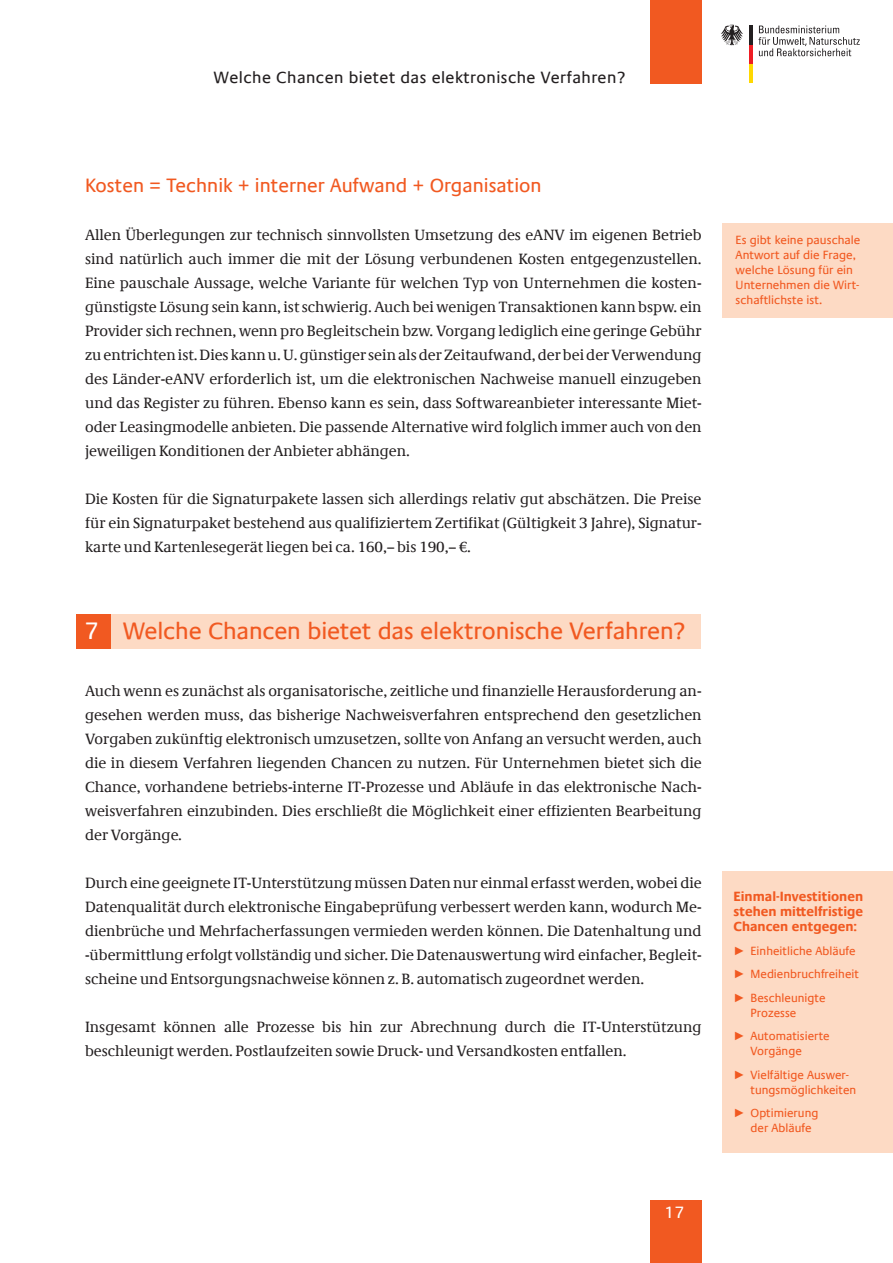
<style>
.page{position:relative;width:893px;height:1263px;background:#fff}
.page>*{position:absolute;margin:0;border:0;box-sizing:border-box;transform-origin:0 0}
.t1{font:24px "Praxis Com";letter-spacing:-.005em;color:#f15921}
.t2{font:19.5px "Praxis Com";color:#f15921}
.t3{font:16.5px "Praxis Com";letter-spacing:.025em;color:#231f20}
.t4{font:16.5px "Praxis Com";color:#fff}
.t5{font:15px/24px "Demos Com";color:#231f20;text-align:justify}
.t6{font:700 13.5px/15px "Praxis Com";color:#f15921;text-align:justify}
.t7{font:12px/23.5px "Praxis Com";color:#f15921}
.s1{color:#fff}
.s2{font-family:"Arial"}
</style>
<div class="page">
<div style="left:651px;top:1200px;width:51px;height:63px;background:#f15921"></div>
<div style="left:651px;top:0;width:51px;height:83px;background:#f15921"></div>
<svg style="left:758px;top:26px;width:102px;height:30px"></svg>
<hr style="left:749px;top:64px;width:3px;height:19px;background:#ffd801">
<hr style="left:749px;top:45px;width:3px;height:19px;background:#ee1d23">
<hr style="left:749px;top:26px;width:3px;height:19px;background:#231f20">
<svg style="left:721px;top:25px;width:22px;height:20px"></svg>
<div style="left:723px;top:223px;width:170px;height:94px;background:#fddac4"></div>
<div style="left:77px;top:614px;width:624px;height:34px;background:#fddac4"></div>
<div style="left:77px;top:614px;width:34px;height:34px;background:#f15921"></div>
<div style="left:723px;top:871px;width:170px;height:281px;background:#fddac4"></div>
<p class="t3" style="left:214px;top:68px;width:413px">Welche Chancen bietet das elektronische Verfahren?</p>
<h2 class="t2" style="left:85px;top:174px;width:458px">Kosten = Technik + interner Aufwand + Organisation</h2>
<p class="t5" style="left:85px;top:223px;width:618px">Allen Überlegungen zur technisch sinnvollsten Umsetzung des eANV im eigenen Betrieb sind natürlich auch immer die mit der Lösung verbundenen Kosten entgegenzustellen.<br>Eine pauschale Aussage, welche Variante für welchen Typ von Unternehmen die kosten&shy;günstigste Lösung sein kann, ist schwierig. Auch bei wenigen Transaktionen kann bspw. ein Provider sich rechnen, wenn pro Begleitschein bzw. Vorgang lediglich eine geringe Gebühr zu entrichten ist. Dies kann u.U. günstiger sein als der Zeitaufwand, der bei der Verwendung des Länder-eANV erforderlich ist, um die elektronischen Nachweise manuell einzugeben und das Register zu führen. Ebenso kann es sein, dass Softwareanbieter interessante Miet&shy;oder Leasingmodelle anbieten. Die passende Alternative wird folglich immer auch von den jeweiligen Konditionen der Anbieter abhängen.</p>
<p class="t5" style="left:85px;top:487px;width:618px">Die Kosten für die Signaturpakete lassen sich allerdings relativ gut abschätzen. Die Preise für ein Signaturpaket bestehend aus qualifiziertem Zertifikat (Gültigkeit 3 Jahre), Signatur&shy;karte und Kartenlesegerät liegen bei ca. 160,– bis 190,– €.</p>
<h1 class="t1" style="left:84px;top:617px;width:603px"><span class="s1">7</span> Welche Chancen bietet das elektronische Verfahren?</h1>
<p class="t5" style="left:85px;top:679px;width:618px">Auch wenn es zunächst als organisatorische, zeitliche und finanzielle Herausforderung an&shy;gesehen werden muss, das bisherige Nachweisverfahren entsprechend den gesetzlichen Vorgaben zukünftig elektronisch umzusetzen, sollte von Anfang an versucht werden, auch die in diesem Verfahren liegenden Chancen zu nutzen. Für Unternehmen bietet sich die Chance, vorhandene betriebs-interne IT-Prozesse und Abläufe in das elektronische Nach&shy;weisverfahren einzubinden. Dies erschließt die Möglichkeit einer effizienten Bearbeitung der Vorgänge.</p>
<p class="t5" style="left:85px;top:871px;width:618px">Durch eine geeignete IT-Unterstützung müssen Daten nur einmal erfasst werden, wobei die Datenqualität durch elektronische Eingabeprüfung verbessert werden kann, wodurch Me&shy;dienbrüche und Mehrfacherfassungen vermieden werden können. Die Datenhaltung und -übermittlung erfolgt vollständig und sicher. Die Datenauswertung wird einfacher, Begleit&shy;scheine und Entsorgungsnachweise können z. B. automatisch zugeordnet werden.</p>
<p class="t5" style="left:85px;top:1015px;width:618px">Insgesamt können alle Prozesse bis hin zur Abrechnung durch die IT-Unterstützung beschleunigt werden. Postlaufzeiten sowie Druck- und Versandkosten entfallen.</p>
<p class="t4" style="left:664px;top:1203px;width:22px">17</p>
<p class="t7" style="left:736px;top:233px;width:126px;line-height:15px">Es gibt keine pauschale<br>Antwort auf die Frage, welche Lösung für ein<br>Unternehmen die Wirt&shy;schaftlichste ist.</p>
<p class="t6" style="left:733px;top:889px;width:131px">Einmal-Investitionen stehen mittelfristige Chancen entgegen:</p>
<p class="t7" style="left:733px;top:939px;width:127px"><span class="s2">►</span> Einheitliche Abläufe <span class="s2">►</span> Medienbruchfreiheit <span class="s2">►</span> Beschleunigte</p>
<p class="t7" style="left:733px;top:1001px;width:98px;text-indent:17px">Prozesse<br><span class="s2">►</span> Automatisierte</p>
<p class="t7" style="left:733px;top:1039px;width:117px;text-indent:17px">Vorgänge<br><span class="s2">►</span> Vielfältige Auswer-</p>
<p class="t7" style="left:733px;top:1078px;width:124px;text-indent:17px">tungsmöglichkeiten <span class="s2">►</span> Optimierung</p>
<p class="t7" style="left:750px;top:1116px;width:63px">der Abläufe</p>
</div>
